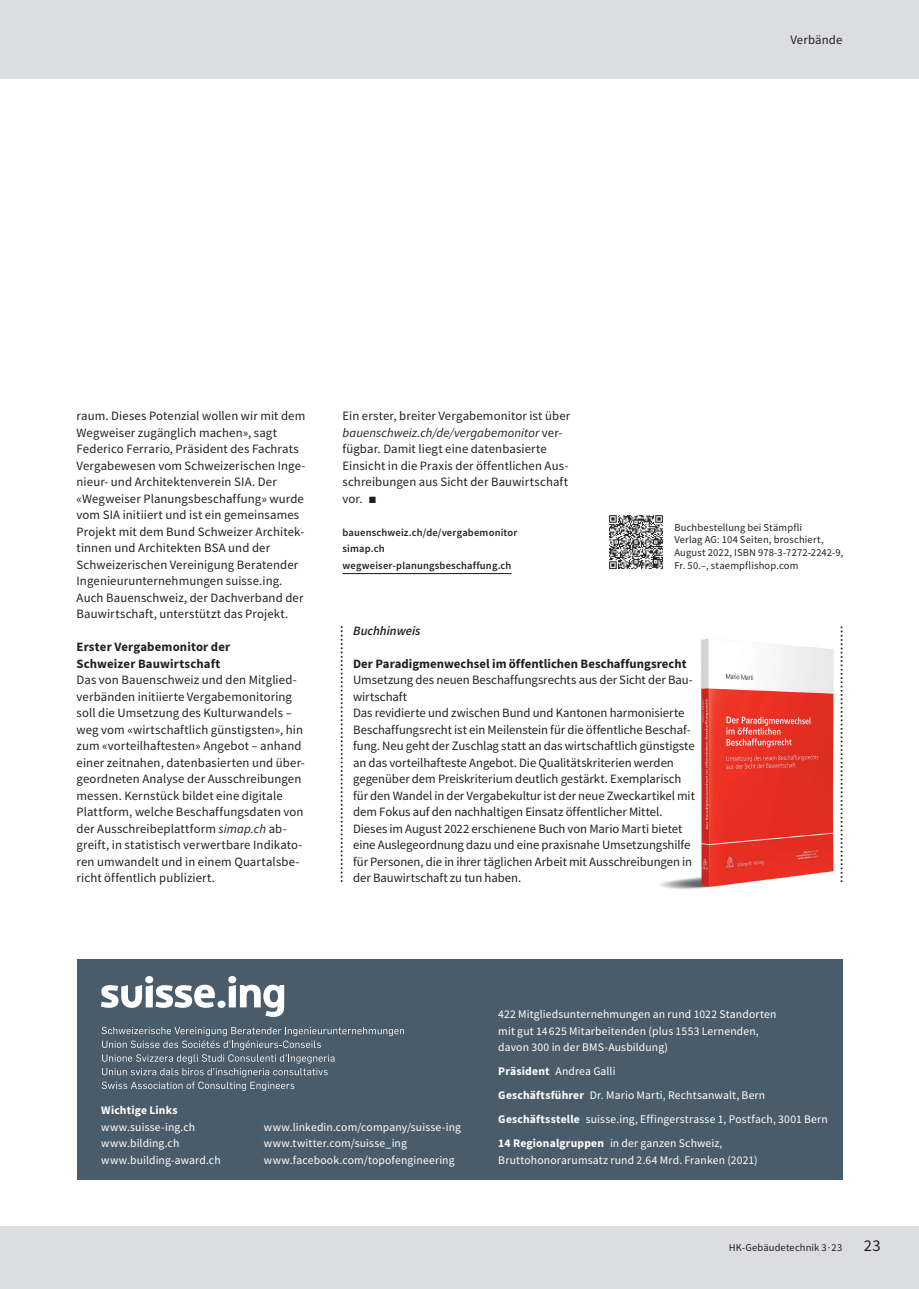
<style>
.page{position:relative;width:919px;height:1289px;background:#fff}
.page>*{position:absolute;margin:0;border:0;box-sizing:border-box;transform-origin:0 0}
.t1{font:16.5px "Source Sans Pro";color:#231f20}
.t2{font:12.75px/16.5px "Source Sans Pro";letter-spacing:.005em;color:#231f20}
.t3{font:700 12.75px/16.5px "Source Sans Pro";letter-spacing:.005em;color:#231f20}
.t4{font:italic 600 12.75px "Source Sans Pro";color:#231f20}
.t5{font:11.7px/16.5px "Source Sans Pro";letter-spacing:.01em;color:#fff}
.t6{font:700 11.7px "Source Sans Pro";letter-spacing:.015em;color:#fff}
.t7{font:10.5px/12.8px "Source Sans Pro";letter-spacing:.015em;color:#231f20}
.t8{font:600 10.5px/16.5px "Source Sans Pro";letter-spacing:.02em;color:#231f20}
.s1{font-style:italic}
.s2{font-weight:700}
</style>
<div class="page">
<div style="left:0;top:1226px;width:918px;height:62px;background:#dcdddf"></div>
<div style="left:0;top:0;width:918px;height:79px;background:#dcdddf"></div>
<img style="left:609px;top:515px;width:54px;height:54px">
<hr style="left:342px;top:573px;width:169px;height:1px;background:#231f20">
<div style="left:77px;top:959px;width:765px;height:220px;background:#4a5c69"></div>
<div style="left:217px;top:1000px;width:8px;height:7px;background:#fff;border-radius:50%"></div>
<svg style="left:101px;top:984px;width:114px;height:23px"></svg>
<div style="left:145px;top:976px;width:8px;height:7px;background:#fff;border-radius:50%"></div>
<div style="left:228px;top:976px;width:8px;height:7px;background:#fff;border-radius:50%"></div>
<svg style="left:229px;top:984px;width:55px;height:32px"></svg>
<svg style="left:102px;top:1026px;width:302px;height:64px"></svg>
<img style="left:659px;top:635px;width:184px;height:255px">
<svg style="left:341px;top:626px;width:1px;height:255px"></svg>
<svg style="left:840px;top:626px;width:2px;height:256px"></svg>
<p class="t2" style="left:790px;top:31px;width:53px">Verbände</p>
<p class="t2" style="left:77px;top:407px;width:230px">raum. Dieses Potenzial wollen wir mit dem Wegweiser zugänglich machen», sagt Federico Ferrario, Präsident des Fachrats Vergabewesen vom Schweizerischen Inge&shy;nieur- und Architektenverein SIA. Der «Wegweiser Planungsbeschaffung» wurde vom SIA initiiert und ist ein gemeinsames Projekt mit dem Bund Schweizer Architek&shy;tinnen und Architekten BSA und der Schweizerischen Vereinigung Beratender Ingenieurunternehmungen suisse.ing.<br>Auch Bauenschweiz, der Dachverband der Bauwirtschaft, unterstützt das Projekt.</p>
<p class="t3" style="left:77px;top:638px;width:155px">Erster Vergabemonitor der<br>Schweizer Bauwirtschaft</p>
<p class="t2" style="left:77px;top:671px;width:230px">Das von Bauenschweiz und den Mitglied&shy;verbänden initiierte Vergabemonitoring soll die Umsetzung des Kulturwandels – weg vom «wirtschaftlich günstigsten», hin zum «vorteilhaftesten» Angebot – anhand einer zeitnahen, datenbasierten und über&shy;geordneten Analyse der Ausschreibungen messen. Kernstück bildet eine digitale Plattform, welche Beschaffungsdaten von der Ausschreibeplattform <span class="s1">simap.ch</span> ab&shy;greift, in statistisch verwertbare Indikato&shy;ren umwandelt und in einem Quartalsbe&shy;richt öffentlich publiziert.</p>
<p class="t2" style="left:342px;top:407px;width:229px">Ein erster, breiter Vergabemonitor ist über <span class="s1">bauenschweiz.ch/de/vergabemonitor</span> ver&shy;fügbar. Damit liegt eine datenbasierte Einsicht in die Praxis der öffentlichen Aus&shy;schreibungen aus Sicht der Bauwirtschaft vor. ■</p>
<p class="t8" style="left:342px;top:524px;width:176px">bauenschweiz.ch/de/vergabemonitor simap.ch wegweiser-planungsbeschaffung.ch</p>
<p class="t7" style="left:674px;top:520px;width:170px">Buchbestellung bei Stämpfli<br>Verlag AG: 104 Seiten, broschiert, August 2022, ISBN 978-3-7272-2242-9, Fr. 50.–, staempflishop.com</p>
<p class="t4" style="left:353px;top:622px;width:69px">Buchhinweis</p>
<p class="t3" style="left:353px;top:655px;width:335px">Der Paradigmenwechsel im öffentlichen Beschaffungsrecht</p>
<p class="t2" style="left:353px;top:671px;width:343px">Umsetzung des neuen Beschaffungsrechts aus der Sicht der Bau&shy;wirtschaft<br>Das revidierte und zwischen Bund und Kantonen harmonisierte Beschaffungsrecht ist ein Meilenstein für die öffentliche Beschaf&shy;fung. Neu geht der Zuschlag statt an das wirtschaftlich günstigste an das vorteilhafteste Angebot. Die Qualitätskriterien werden gegenüber dem Preiskriterium deutlich gestärkt. Exemplarisch für den Wandel in der Vergabekultur ist der neue Zweckartikel mit dem Fokus auf den nachhaltigen Einsatz öffentlicher Mittel.<br>Dieses im August 2022 erschienene Buch von Mario Marti bietet eine Auslegeordnung dazu und eine praxisnahe Umsetzungshilfe für Personen, die in ihrer täglichen Arbeit mit Ausschreibungen in der Bauwirtschaft zu tun haben.</p>
<p class="t6" style="left:101px;top:1102px;width:78px">Wichtige Links</p>
<p class="t5" style="left:101px;top:1118px;width:121px">www.suisse-ing.ch www.bilding.ch www.building-award.ch</p>
<p class="t5" style="left:264px;top:1118px;width:198px">www.linkedin.com/company/suisse-ing www.twitter.com/suisse_ing www.facebook.com/topofengineering</p>
<p class="t5" style="left:498px;top:1005px;width:279px">422 Mitgliedsunternehmungen an rund 1022 Standorten mit gut 14 625 Mitarbeitenden (plus 1553 Lernenden, davon 300 in der BMS-Ausbildung)</p>
<p class="t5" style="left:498px;top:1059px;width:331px;line-height:24px"><span class="s2">Präsident</span> Andrea Galli<br><span class="s2">Geschäftsführer</span> Dr. Mario Marti, Rechtsanwalt, Bern <span class="s2">Geschäftsstelle</span> suisse.ing, Effingerstrasse 1, Postfach, 3001 Bern <span class="s2">14 Regionalgruppen</span> in der ganzen Schweiz,</p>
<p class="t5" style="left:498px;top:1151px;width:261px">Bruttohonorarumsatz rund 2.64 Mrd. Franken (2021)</p>
<p class="t7" style="left:728px;top:1240px;width:115px">HK-Gebäudetechnik 3·23</p>
<p class="t1" style="left:863px;top:1234px;width:18px">23</p>
</div>
